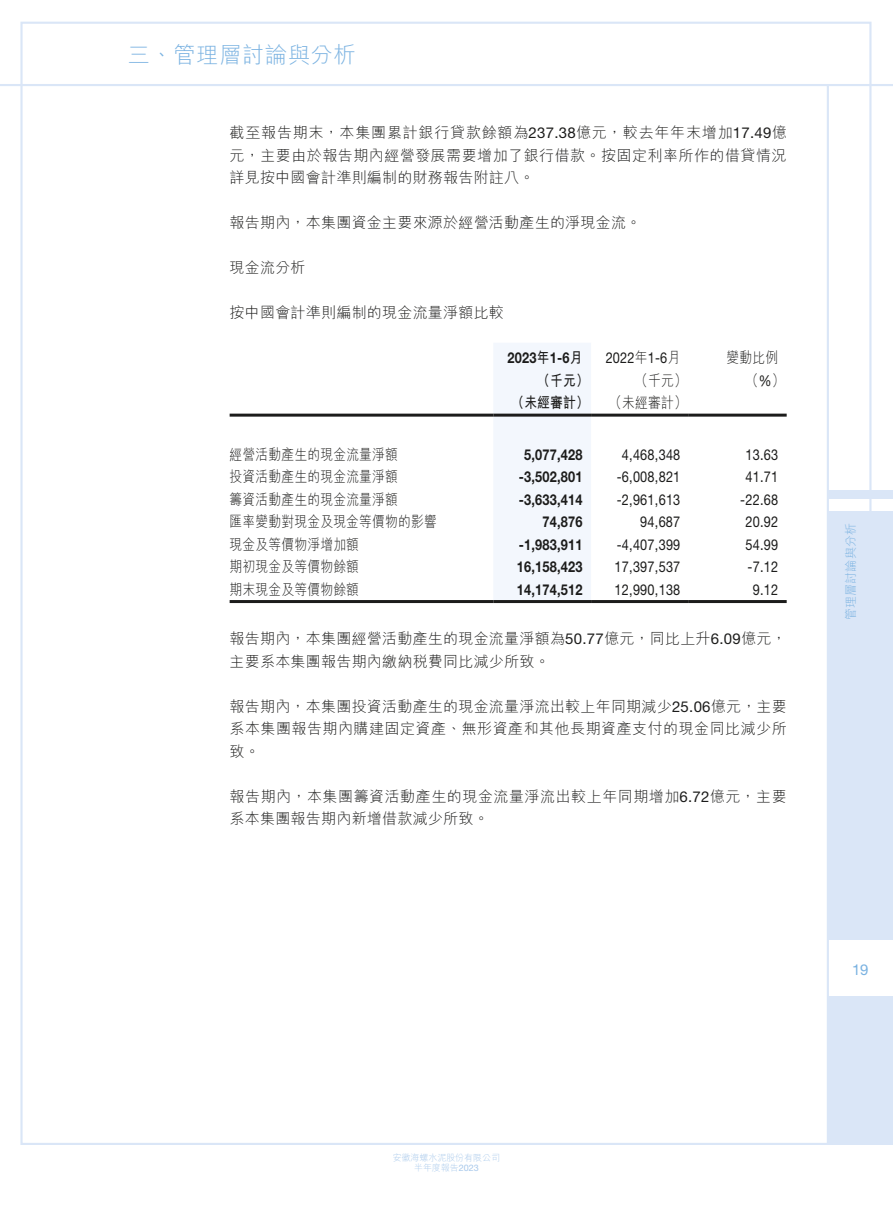
<style>
.page{position:relative;width:893px;height:1212px;background:#fff}
.page>*{position:absolute;margin:0;border:0;box-sizing:border-box;transform-origin:0 0}
.t1{font:300 22.5px "M Hei HK";letter-spacing:.015em;color:#7ab2e1}
.t2{font:300 15px/22.5px "M Hei HK";letter-spacing:.015em;color:#1c1c1b;text-align:justify}
.t3{font:15px "Helvetica Neue LT Std";letter-spacing:.015em;color:#1c1c1b;scale:.85 1}
.t4{font:300 15px "M Hei HK";letter-spacing:.015em;color:#1c1c1b;scale:.85 1}
.t5{font:700 15px "Helvetica Neue LT Std";letter-spacing:.015em;color:#1c1c1b;scale:.85 1}
.t6{font:300 15px/22.5px "M Hei HK";letter-spacing:.035em;color:#1c1c1b}
.t7{font:700 15px "M Hei HK";letter-spacing:.015em;color:#1c1c1b;scale:.85 1}
.t8{font:15px "Helvetica Neue LT Std";color:#7ab2e1}
.t9{font:300 12px "M Hei HK";letter-spacing:.015em;color:#7ab2e1}
.t10{font:300 9px/10.8px "M Hei HK";letter-spacing:-.005em;color:#a7c8eb;text-align:center}
.s1{font-family:"Helvetica Neue LT Std";font-weight:400}
.s2{font-family:"M Hei HK"}
.s3{font-family:"M Hei HK";font-weight:300}
</style>
<div class="page">
<div style="left:828px;top:511px;width:65px;height:634px;background:#dae6f7"></div>
<div style="left:828px;top:490px;width:65px;height:9px;background:#dae6f7"></div>
<hr style="left:0;top:84px;width:893px;height:2px;background:#dae6f7">
<div style="left:828px;top:941px;width:65px;height:55px;background:#fff"></div>
<hr style="left:827px;top:85px;width:2px;height:1060px;background:#dae6f7">
<div style="left:493px;top:343px;width:98px;height:257px;background:#f3f7fd"></div>
<hr style="left:230px;top:414px;width:263px;height:3px;background:#1c1c1b">
<hr style="left:493px;top:414px;width:98px;height:3px;background:#1c1c1b">
<hr style="left:591px;top:414px;width:98px;height:3px;background:#1c1c1b">
<hr style="left:689px;top:414px;width:98px;height:3px;background:#1c1c1b">
<hr style="left:230px;top:600px;width:263px;height:3px;background:#1c1c1b">
<hr style="left:493px;top:600px;width:98px;height:3px;background:#1c1c1b">
<hr style="left:591px;top:600px;width:98px;height:3px;background:#1c1c1b">
<hr style="left:689px;top:600px;width:98px;height:3px;background:#1c1c1b">
<h1 class="t1" style="left:128px;top:39px;width:230px">三、管理層討論與分析</h1>
<p class="t2" style="left:230px;top:121px;width:559px">截至報告期末，本集團累計銀行貸款餘額為<span class="s1">237.38</span>億元，較去年年末增加<span class="s1">17.49</span>億元，主要由於報告期內經營發展需要增加了銀行借款。按固定利率所作的借貸情況詳見按中國會計準則編制的財務報告附註八。</p>
<p class="t2" style="left:230px;top:211px;width:413px">報告期內，本集團資金主要來源於經營活動產生的淨現金流。</p>
<p class="t2" style="left:230px;top:256px;width:78px">現金流分析</p>
<p class="t2" style="left:230px;top:301px;width:276px">按中國會計準則編制的現金流量淨額比較</p>
<p class="t5" style="left:508px;top:349px;width:90px">2023<span class="s2">年</span>1-6<span class="s2">月</span></p>
<p class="t3" style="left:606px;top:349px;width:89px">2022<span class="s3">年</span>1-6<span class="s3">月</span></p>
<p class="t4" style="left:726px;top:347px;width:62px">變動比例</p>
<p class="t7" style="left:537px;top:369px;width:62px">（千元）</p>
<p class="t4" style="left:635px;top:370px;width:62px">（千元）</p>
<p class="t4" style="left:746px;top:370px;width:47px">（<span class="s1">%</span>）</p>
<p class="t7" style="left:511px;top:392px;width:93px">（未經審計）</p>
<p class="t4" style="left:609px;top:392px;width:93px">（未經審計）</p>
<p class="t4" style="left:230px;top:444px;width:200px">經營活動產生的現金流量淨額</p>
<p class="t5" style="left:524px;top:445px;width:70px">5,077,428</p>
<p class="t3" style="left:622px;top:445px;width:70px">4,468,348</p>
<p class="t3" style="left:745px;top:445px;width:40px">13.63</p>
<p class="t4" style="left:230px;top:466px;width:200px">投資活動產生的現金流量淨額</p>
<p class="t5" style="left:519px;top:468px;width:77px">-3,502,801</p>
<p class="t3" style="left:617px;top:468px;width:76px">-6,008,821</p>
<p class="t3" style="left:745px;top:468px;width:40px">41.71</p>
<p class="t4" style="left:230px;top:489px;width:200px">籌資活動產生的現金流量淨額</p>
<p class="t5" style="left:519px;top:490px;width:77px">-3,633,414</p>
<p class="t3" style="left:617px;top:490px;width:76px">-2,961,613</p>
<p class="t3" style="left:740px;top:490px;width:46px">-22.68</p>
<p class="t4" style="left:230px;top:511px;width:245px">匯率變動對現金及現金等價物的影響</p>
<p class="t5" style="left:542px;top:513px;width:49px">74,876</p>
<p class="t3" style="left:640px;top:513px;width:49px">94,687</p>
<p class="t3" style="left:745px;top:513px;width:40px">20.92</p>
<p class="t4" style="left:230px;top:534px;width:154px">現金及等價物淨增加額</p>
<p class="t5" style="left:519px;top:535px;width:77px">-1,983,911</p>
<p class="t3" style="left:617px;top:535px;width:76px">-4,407,399</p>
<p class="t3" style="left:745px;top:535px;width:40px">54.99</p>
<p class="t4" style="left:230px;top:556px;width:154px">期初現金及等價物餘額</p>
<p class="t5" style="left:517px;top:558px;width:79px">16,158,423</p>
<p class="t3" style="left:615px;top:558px;width:79px">17,397,537</p>
<p class="t3" style="left:747px;top:558px;width:38px">-7.12</p>
<p class="t4" style="left:230px;top:579px;width:154px">期末現金及等價物餘額</p>
<p class="t5" style="left:517px;top:580px;width:79px">14,174,512</p>
<p class="t3" style="left:615px;top:580px;width:79px">12,990,138</p>
<p class="t3" style="left:753px;top:580px;width:31px">9.12</p>
<p class="t2" style="left:230px;top:627px;width:558px">報告期內，本集團經營活動產生的現金流量淨額為<span class="s1">50.77</span>億元，同比上升<span class="s1">6.09</span>億元，主要系本集團報告期內繳納稅費同比減少所致。</p>
<p class="t2" style="left:230px;top:694px;width:559px">報告期內，本集團投資活動產生的現金流量淨流出較上年同期減少<span class="s1">25.06</span>億元，主要系本集團報告期內購建固定資產、無形資產和其他長期資產支付的現金同比減少所致。</p>
<p class="t6" style="left:230px;top:784px;width:559px">報告期內，本集團籌資活動產生的現金流量淨流出較上年同期增加<span class="s1">6.72</span>億元，主要系本集團報告期內新增借款減少所致。</p>
<p class="t9" style="left:842px;top:620px;width:99px;rotate:-90deg">管理層討論與分析</p>
<p class="t8" style="left:852px;top:960px;width:18px">19</p>
<p class="t10" style="left:393px;top:1151px;width:109px">安徽海螺水泥股份有限公司半年度報告<span class="s1">2023</span></p>
</div>
